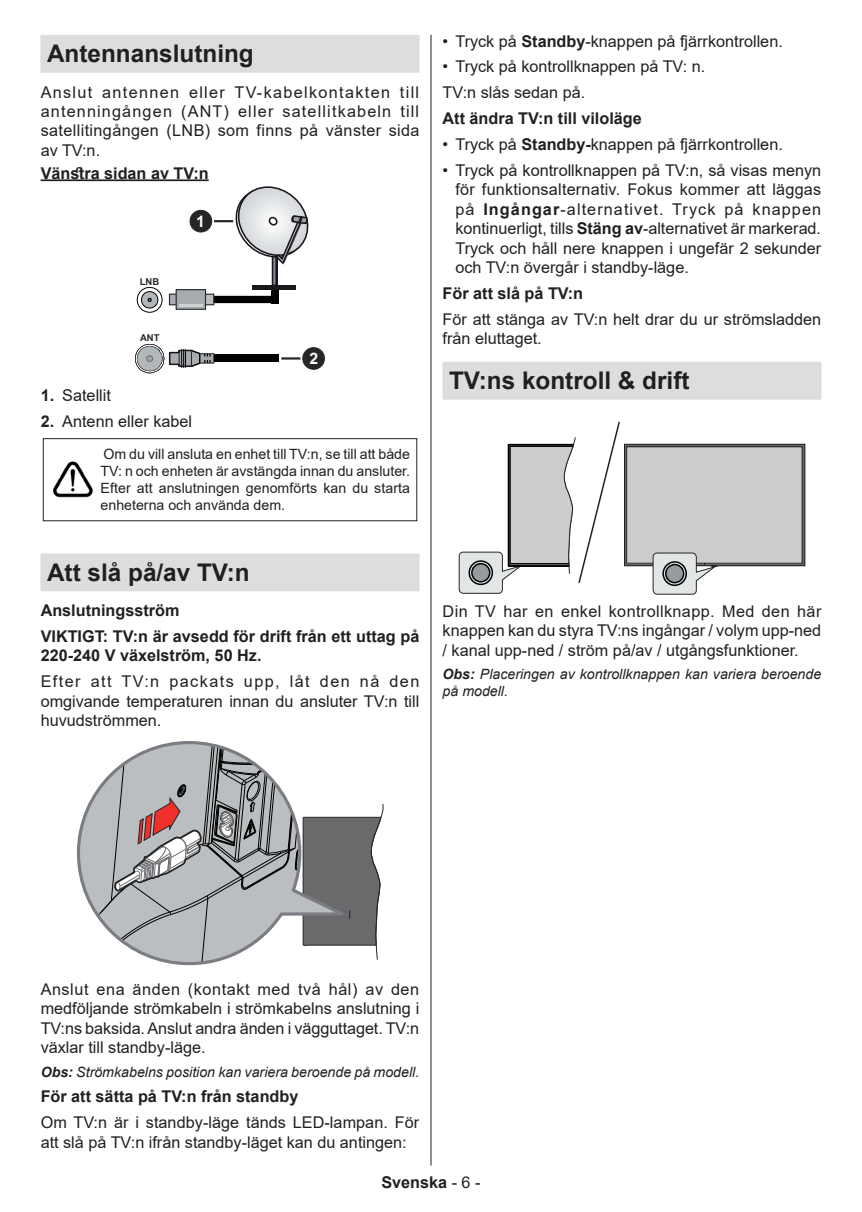
<style>
.page{position:relative;width:862px;height:1212px;background:#fff}
.page>*{position:absolute;margin:0;border:0;box-sizing:border-box;transform-origin:0 0}
.t1{font:700 24.3px "Arial";color:#231f20}
.t2{font:16.2px/19.3px "Arial";color:#231f20;text-align:justify}
.t3{font:700 16.2px/25.9px "Arial";color:#231f20}
.t4{font:700 15.75px "Arial";color:#fdfefe}
.t5{font:14.17px/17.1px "Arial";letter-spacing:.005em;color:#231f20;text-align:justify}
.t6{font:italic 14.17px/17.1px "Arial";color:#231f20}
.t7{font:700 9.45px "Arial";color:#252627}
.s1{font-weight:700}
.s2{font-weight:400}
</style>
<div class="page">
<hr style="left:430px;top:35px;width:1px;height:1130px;background:#231f20">
<div style="left:41px;top:35px;width:378px;height:34px;background:#dcdddf"></div>
<div style="left:41px;top:37px;width:378px;height:36px;background:#dcdddf"></div>
<hr style="left:41px;top:179px;width:168px;height:2px;background:#231f20">
<div style="left:41px;top:553px;width:378px;height:34px;background:#dcdddf"></div>
<div style="left:41px;top:555px;width:378px;height:36px;background:#dcdddf"></div>
<div style="left:271px;top:290px;width:7px;height:13px;background:#000"></div>
<svg style="left:214px;top:296px;width:57px;height:7px"></svg>
<svg style="left:137px;top:287px;width:25px;height:26px"></svg>
<div style="left:252px;top:285px;width:44px;height:5px;background:#1b161b"></div>
<hr style="left:274px;top:257px;width:4px;height:28px;background:#1b161b">
<div style="left:271px;top:256px;width:6px;height:30px;border:2px solid #1b161b"></div>
<div style="left:202px;top:355px;width:76px;height:7px;background:#000"></div>
<div style="left:169px;top:294px;width:13px;height:11px;background:#a8acb0"></div>
<div style="left:169px;top:294px;width:13px;height:11px;border:1px solid #252627"></div>
<div style="left:198px;top:294px;width:16px;height:11px;background:#babec0"></div>
<div style="left:197px;top:294px;width:17px;height:11px;border:1px solid #252627"></div>
<div style="left:176px;top:290px;width:29px;height:19px;background:#a8acb0"></div>
<div style="left:175px;top:289px;width:31px;height:21px;border:1px solid #252627"></div>
<hr style="left:179px;top:304px;width:23px;height:3px;background:#cfd2d3">
<svg style="left:135px;top:344px;width:80px;height:29px"></svg>
<svg style="left:214px;top:186px;width:95px;height:80px"></svg>
<div style="left:190px;top:210px;width:21px;height:22px;background:#252627;border-radius:50%"></div>
<div style="left:189px;top:210px;width:23px;height:22px;border:1px solid #252627;border-radius:50%"></div>
<hr style="left:281px;top:357px;width:19px;height:3px;background:#252627">
<div style="left:302px;top:348px;width:22px;height:21px;background:#252627;border-radius:50%"></div>
<div style="left:302px;top:347px;width:23px;height:23px;border:1px solid #252627;border-radius:50%"></div>
<img style="left:52px;top:461px;width:41px;height:37px">
<div style="left:43px;top:438px;width:374px;height:83px;border:1px solid #231f20"></div>
<svg style="left:356px;top:803px;width:27px;height:157px"></svg>
<svg style="left:76px;top:741px;width:280px;height:225px"></svg>
<div style="left:442px;top:362px;width:378px;height:33px;background:#dcdddf"></div>
<div style="left:442px;top:364px;width:378px;height:36px;background:#dcdddf"></div>
<div style="left:624px;top:444px;width:180px;height:122px;border:1px solid #231f20"></div>
<div style="left:626px;top:447px;width:175px;height:116px;background:#ceccca"></div>
<div style="left:626px;top:446px;width:176px;height:117px;border:1px solid #231f20"></div>
<svg style="left:458px;top:421px;width:162px;height:173px"></svg>
<svg style="left:651px;top:552px;width:67px;height:43px"></svg>
<div style="left:662px;top:561px;width:24px;height:25px;border:1px solid #000;border-radius:50%"></div>
<div style="left:666px;top:565px;width:16px;height:17px;background:#979a9e;border-radius:50%"></div>
<div style="left:665px;top:565px;width:18px;height:17px;border:1px solid #979a9e;border-radius:50%"></div>
<div style="left:664px;top:564px;width:20px;height:19px;border:1px solid #000;border-radius:50%"></div>
<h1 class="t1" style="left:47px;top:37px;width:208px">Antennanslutning</h1>
<p class="t2" style="left:41px;top:82px;width:380px">Anslut antennen eller TV-kabelkontakten till antenningången (ANT) eller satellitkabeln till satellitingången (LNB) som finns på vänster sida av TV:n.</p>
<p class="t3" style="left:41px;top:160px;width:169px">Vänstra sidan av TV:n</p>
<p class="t4" style="left:196px;top:211px;width:10px">1</p>
<p class="t7" style="left:140px;top:276px;width:21px">LNB</p>
<p class="t7" style="left:140px;top:331px;width:21px">ANT</p>
<p class="t4" style="left:309px;top:348px;width:10px">2</p>
<p class="t2" style="left:41px;top:385px;width:72px"><span class="s1">1.</span> Satellit</p>
<p class="t2" style="left:41px;top:411px;width:153px"><span class="s1">2.</span> Antenn eller kabel</p>
<p class="t5" style="left:100px;top:446px;width:311px">Om du vill ansluta en enhet till TV:n, se till att både TV: n och enheten är avstängda innan du ansluter.<br>Efter att anslutningen genomförts kan du starta enheterna och använda dem.</p>
<h1 class="t1" style="left:47px;top:555px;width:204px">Att slå på/av TV:n</h1>
<p class="t3" style="left:41px;top:598px;width:380px">Anslutningsström<br>VIKTIGT: TV:n är avsedd för drift från ett uttag på</p>
<p class="t3" style="left:41px;top:643px;width:222px">220-240 V växelström, 50 Hz.</p>
<p class="t2" style="left:41px;top:672px;width:380px">Efter att TV:n packats upp, låt den nå den omgivande temperaturen innan du ansluter TV:n till huvudströmmen.</p>
<p class="t2" style="left:442px;top:31px;width:341px">• Tryck på <span class="s1">Standby</span>-knappen på fjärrkontrollen.</p>
<p class="t2" style="left:442px;top:54px;width:264px;line-height:25.9px">• Tryck på kontrollknappen på TV: n.<br>TV:n slås sedan på.</p>
<p class="t3" style="left:442px;top:106px;width:200px">Att ändra TV:n till viloläge</p>
<p class="t2" style="left:442px;top:134px;width:341px">• Tryck på <span class="s1">Standby-</span>knappen på fjärrkontrollen.</p>
<p class="t2" style="left:455px;top:160px;width:367px;text-indent:-13px">• Tryck på kontrollknappen på TV:n, så visas menyn för funktionsalternativ. Fokus kommer att läggas på <span class="s1">Ingångar</span>-alternativet. Tryck på knappen kontinuerligt, tills <span class="s1">Stäng av</span>-alternativet är markerad.<br>Tryck och håll nere knappen i ungefär 2 sekunder och TV:n övergår i standby-läge.</p>
<p class="t3" style="left:442px;top:280px;width:142px">För att slå på TV:n</p>
<p class="t2" style="left:442px;top:309px;width:380px">För att stänga av TV:n helt drar du ur strömsladden från eluttaget.</p>
<h1 class="t1" style="left:448px;top:363px;width:242px">TV:ns kontroll &amp; drift</h1>
<p class="t2" style="left:442px;top:601px;width:380px">Din TV har en enkel kontrollknapp. Med den här knappen kan du styra TV:ns ingångar / volym upp-ned / kanal upp-ned / ström på/av / utgångsfunktioner.</p>
<p class="t6" style="left:442px;top:666px;width:380px"><span class="s1">Obs:</span> Placeringen av kontrollknappen kan variera beroende på modell.</p>
<p class="t2" style="left:41px;top:979px;width:380px">Anslut ena änden (kontakt med två hål) av den medföljande strömkabeln i strömkabelns anslutning i TV:ns baksida. Anslut andra änden i vägguttaget. TV:n växlar till standby-läge.</p>
<p class="t6" style="left:41px;top:1063px;width:380px"><span class="s1">Obs:</span> Strömkabelns position kan variera beroende på modell.</p>
<p class="t3" style="left:41px;top:1084px;width:259px">För att sätta på TV:n från standby</p>
<p class="t2" style="left:41px;top:1113px;width:380px">Om TV:n är i standby-läge tänds LED-lampan. För att slå på TV:n ifrån standby-läget kan du antingen:</p>
<p class="t3" style="left:381px;top:1170px;width:101px">Svenska <span class="s2">- 6 -</span></p>
</div>
